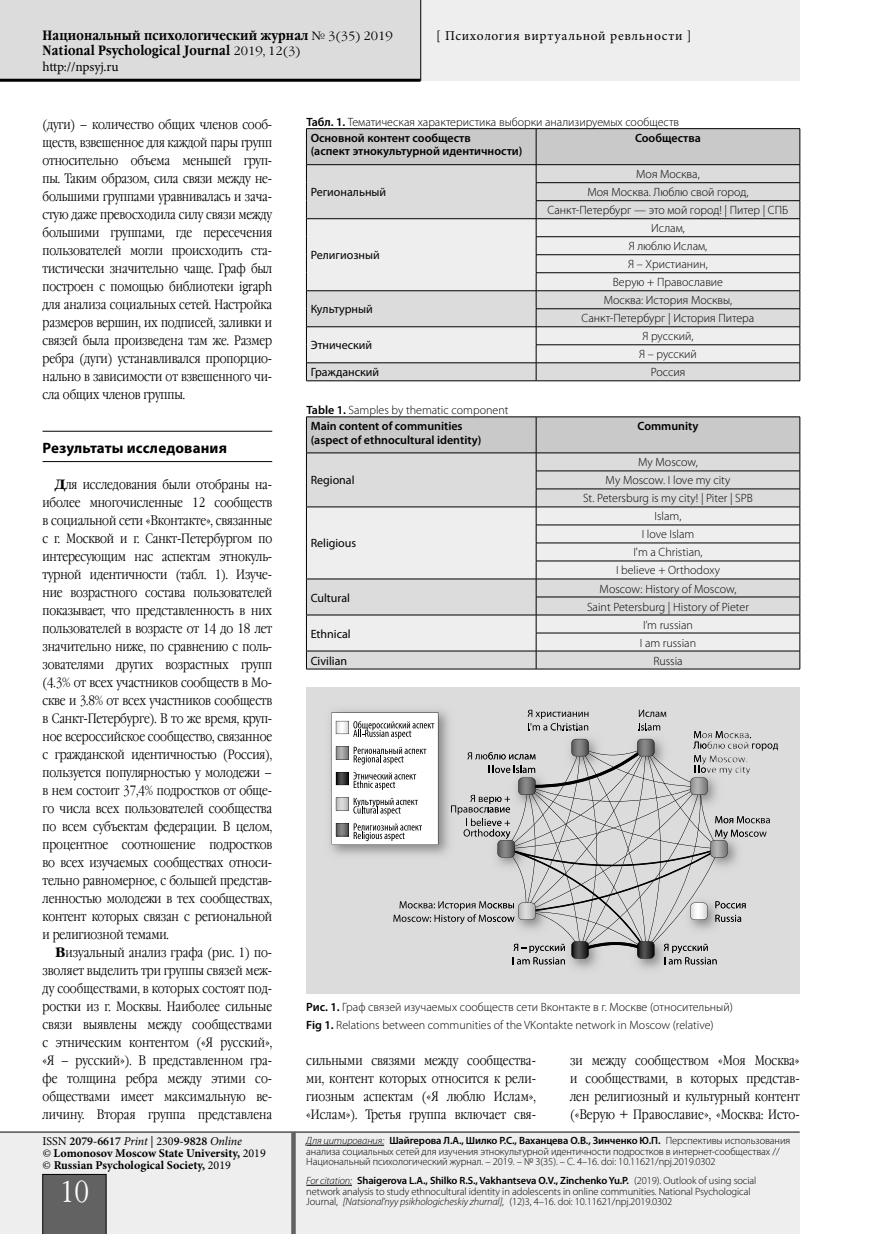
<style>
.page{position:relative;width:872px;height:1234px;background:#fff}
.page>*{position:absolute;margin:0;border:0;box-sizing:border-box;transform-origin:0 0}
.t1{font:30px "Garamond Narrow C";color:#fff}
.t2{font:700 15px "Myriad Pro";letter-spacing:.01em;color:#000}
.t3{font:13.5px/18px "Garamond Narrow C";color:#000;text-align:justify}
.t4{font:700 13.5px/15px "Garamond Narrow C";letter-spacing:.01em;color:#000}
.t5{font:13.5px "Minion Pro";letter-spacing:.05em;color:#000}
.t6{font:13.5px "Minion Pro";letter-spacing:-.015em;color:#000}
.t7{font:300 12px/18px "Myriad Pro";color:#000;text-align:center}
.t8{font:600 12px/15.8px "Myriad Pro";color:#000}
.t9{font:700 12px/12px "Minion Pro";color:#000}
.t10{font:12px "Myriad Pro";color:#000}
.t11{font:300 10.5px/10.5px "Myriad Pro";letter-spacing:-.01em;color:#000}
.s1{font-family:"Garamond C";font-weight:400;font-size:12px}
.s2{font-family:"Garamond C";font-weight:700}
.s3{font-weight:400}
.s4{font-weight:600}
.s5{font-weight:400;font-style:italic}
.s6{font-weight:300}
.s7{font-style:italic}
</style>
<div class="page">
<div style="left:0;top:0;width:799px;height:81px;background:#eee"></div>
<div style="left:0;top:0;width:421px;height:79px;background:#dcdcdc"></div>
<div style="left:0;top:1132px;width:799px;height:101px;background:#eee"></div>
<hr style="left:0;top:1131px;width:799px;height:1px;background:#000">
<div style="left:43px;top:1173px;width:63px;height:60px;background:#626262"></div>
<hr style="left:0;top:79px;width:420px;height:3px;background:#000">
<div style="left:291px;top:1131px;width:5px;height:102px;background:#626262"></div>
<hr style="left:420px;top:0;width:1px;height:81px;background:#000">
<hr style="left:306px;top:1144px;width:78px;height:1px;background:#000">
<hr style="left:306px;top:1184px;width:46px;height:1px;background:#000">
<hr style="left:43px;top:431px;width:229px;height:1px;background:#000">
<hr style="left:43px;top:461px;width:229px;height:1px;background:#000">
<hr style="left:306px;top:128px;width:230px;height:1px;background:#000">
<hr style="left:536px;top:128px;width:264px;height:1px;background:#000">
<svg style="left:306px;top:129px;width:494px;height:251px;background:#d7d7d7"></svg>
<hr style="left:306px;top:380px;width:230px;height:1px;background:#000">
<hr style="left:536px;top:380px;width:264px;height:1px;background:#000">
<hr style="left:306px;top:416px;width:230px;height:1px;background:#000">
<hr style="left:536px;top:416px;width:264px;height:1px;background:#000">
<svg style="left:306px;top:417px;width:494px;height:251px;background:#d7d7d7"></svg>
<hr style="left:306px;top:668px;width:230px;height:1px;background:#000">
<hr style="left:536px;top:668px;width:264px;height:1px;background:#000">
<div style="left:306px;top:687px;width:493px;height:306px;background:#dcdcdc"></div>
<img style="left:330px;top:718px;width:1px;height:129px">
<svg style="left:331px;top:709px;width:447px;height:255px"></svg>
<img style="left:702px;top:732px;width:46px;height:16px">
<p class="t4" style="left:43px;top:28px;width:352px">Национальный психологический журнал <span class="s1">№ 3(35) 2019<br></span>National Psychological Journal <span class="s1">2019, 12(3)</span></p>
<p class="t6" style="left:43px;top:57px;width:78px">http://npsyj.ru</p>
<p class="t5" style="left:436px;top:26px;width:257px">[ Психология виртуальной ревльности ]</p>
<p class="t3" style="left:43px;top:115px;width:231px">(дуги) – количество общих членов сооб&shy;ществ, взвешенное для каждой пары групп относительно объема меньшей груп&shy;пы. Таким образом, сила связи между не&shy;большими группами уравнивалась и зача&shy;стую даже превосходила силу связи между большими группами, где пересечения пользователей могли происходить ста&shy;тистически значительно чаще. Граф был построен с помощью библиотеки igraph для анализа социальных сетей. Настройка размеров вершин, их подписей, заливки и связей была произведена там же. Размер ребра (дуги) устанавливался пропорцио&shy;нально в зависимости от взвешенного чи&shy;сла общих членов группы.</p>
<p class="t2" style="left:43px;top:438px;width:186px">Результаты исследования</p>
<p class="t3" style="left:43px;top:475px;width:231px;text-indent:13px"><span class="s2">Д</span>ля исследования были отобраны на&shy;иболее многочисленные 12 сообществ в социальной сети «Вконтакте», связанные с г. Москвой и г. Санкт-Петербургом по интересующим нас аспектам этнокуль&shy;турной идентичности (табл. 1). Изуче&shy;ние возрастного состава пользователей показывает, что представленность в них пользователей в возрасте от 14 до 18 лет значительно ниже, по сравнению с поль&shy;зователями других возрастных групп (4.3% от всех участников сообществ в Мо&shy;скве и 3.8% от всех участников сообществ в Санкт-Петербурге). В то же время, круп&shy;ное всероссийское сообщество, связанное с гражданской идентичностью (Россия), пользуется популярностью у молодежи – в нем состоит 37,4% подростков от обще&shy;го числа всех пользователей сообщества по всем субъектам федерации. В целом, процентное соотношение подростков во всех изучаемых сообществах относи&shy;тельно равномерное, с большей представ&shy;ленностью молодежи в тех сообществах, контент которых связан с региональной и религиозной темами.</p>
<p class="t3" style="left:43px;top:943px;width:231px;text-indent:13px"><span class="s2">В</span>изуальный анализ графа (рис. 1) по&shy;зволяет выделить три группы связей меж&shy;ду сообществами, в которых состоят под&shy;ростки из г. Москвы. Наиболее сильные связи выявлены между сообществами с этническим контентом («Я русский», «Я – русский»). В представленном гра&shy;фе толщина ребра между этими со&shy;обществами имеет максимальную ве&shy;личину. Вторая группа представлена</p>
<p class="t9" style="left:43px;top:1134px;width:225px"><span class="s3">ISSN</span> <span class="s4">2079-6617</span> <span class="s5">Print</span> <span class="s3">| 230</span><span class="s4">9-9828</span> <span class="s5">Online<br>©</span> Lomonosov Moscow State University, <span class="s3">2019 ©</span> Russian Psychological Society, <span class="s3">2019</span></p>
<h1 class="t1" style="left:60px;top:1175px;width:31px">10</h1>
<p class="t7" style="left:311px;top:114px;width:370px;line-height:15.8px;text-align:left;text-indent:-4px"><span class="s4">Табл. 1.</span> Тематическая характеристика выборки анализируемых сообществ<br><span class="s4">Основной контент сообществ</span></p>
<p class="t8" style="left:311px;top:143px;width:213px">(аспект этнокультурной идентичности)</p>
<p class="t8" style="left:635px;top:130px;width:67px">Сообщества</p>
<p class="t10" style="left:311px;top:185px;width:77px">Региональный</p>
<p class="t10" style="left:311px;top:248px;width:70px">Религиозный</p>
<p class="t7" style="left:547px;top:165px;width:242px">Моя Москва,<br>Моя Москва. Люблю свой город,<br>Санкт-Петербург — это мой город! | Питер | СПБ</p>
<p class="t7" style="left:613px;top:219px;width:112px">Ислам,<br>Я люблю Ислам,<br>Я – Христианин,<br>Верую + Православие</p>
<p class="t10" style="left:311px;top:302px;width:64px">Культурный</p>
<p class="t7" style="left:581px;top:291px;width:174px">Москва: История Москвы,<br>Санкт-Петербург | История Питера</p>
<p class="t10" style="left:311px;top:338px;width:63px">Этнический</p>
<p class="t7" style="left:639px;top:327px;width:59px;text-align:left">Я русский,<br>Я – русский</p>
<p class="t10" style="left:311px;top:365px;width:70px">Гражданский</p>
<p class="t7" style="left:650px;top:363px;width:36px">Россия</p>
<p class="t8" style="left:311px;top:402px;width:199px;text-indent:-4px">Table 1. <span class="s6">Samples by thematic component<br></span>Main content of communities</p>
<p class="t8" style="left:311px;top:431px;width:172px">(aspect of ethnocultural identity)</p>
<p class="t8" style="left:637px;top:418px;width:63px">Community</p>
<p class="t10" style="left:311px;top:473px;width:45px">Regional</p>
<p class="t10" style="left:311px;top:536px;width:47px">Religious</p>
<p class="t7" style="left:583px;top:453px;width:171px">My Moscow,<br>My Moscow. I love my city<br>St. Petersburg is my city! | Piter | SPB</p>
<p class="t7" style="left:616px;top:507px;width:105px">Islam,<br>I love Islam<br>I'm a Christian,<br>I believe + Orthodoxy</p>
<p class="t10" style="left:311px;top:590px;width:41px">Cultural</p>
<p class="t7" style="left:587px;top:579px;width:163px">Moscow: History of Moscow,<br>Saint Petersburg | History of Pieter</p>
<p class="t10" style="left:311px;top:626px;width:41px">Ethnical</p>
<p class="t7" style="left:640px;top:615px;width:58px;text-align:left">I’m russian<br>I am russian</p>
<p class="t10" style="left:311px;top:653px;width:38px">Civilian</p>
<p class="t7" style="left:653px;top:651px;width:31px">Russia</p>
<p class="t7" style="left:306px;top:997px;width:428px;text-align:left"><span class="s4">Рис. 1.</span> Граф связей изучаемых сообществ сети Вконтакте в г. Москве (относительный)<br><span class="s4">Fig 1.</span> Relations between communities of the VKontakte network in Moscow (relative)</p>
<p class="t3" style="left:306px;top:1051px;width:231px">сильными связями между сообщества&shy;ми, контент которых относится к рели&shy;гиозным аспектам («Я люблю Ислам», «Ислам»). Третья группа включает свя-</p>
<p class="t3" style="left:570px;top:1051px;width:231px">зи между сообществом «Моя Москва» и сообществами, в которых представ&shy;лен религиозный и культурный контент («Верую + Православие», «Москва: Исто-</p>
<p class="t11" style="left:306px;top:1134px;width:485px"><span class="s7">Для цитирования:</span> <span class="s4">Шайгерова Л.А., Шилко Р.С., Ваханцева О.В., Зинченко Ю.П.</span> Перспективы использования анализа социальных сетей для изучения этнокультурной идентичности подростков в интернет-сообществах //<br>Национальный психологический журнал. – 2019. – № 3(35). – С. 4–16. doi: 10.11621/npj.2019.0302</p>
<p class="t11" style="left:306px;top:1174px;width:452px"><span class="s7">For citation:</span> <span class="s4">Shaigerova L.A., Shilko R.S., Vakhantseva O.V., Zinchenko Yu.P.</span> (2019). Outlook of using social network analysis to study ethnocultural identity in adolescents in online communities. National Psychological<br>Journal, <span class="s7">[Natsional’nyy psikhologicheskiy zhurnal],</span> (12)3, 4–16. doi: 10.11621/npj.2019.0302</p>
</div>
